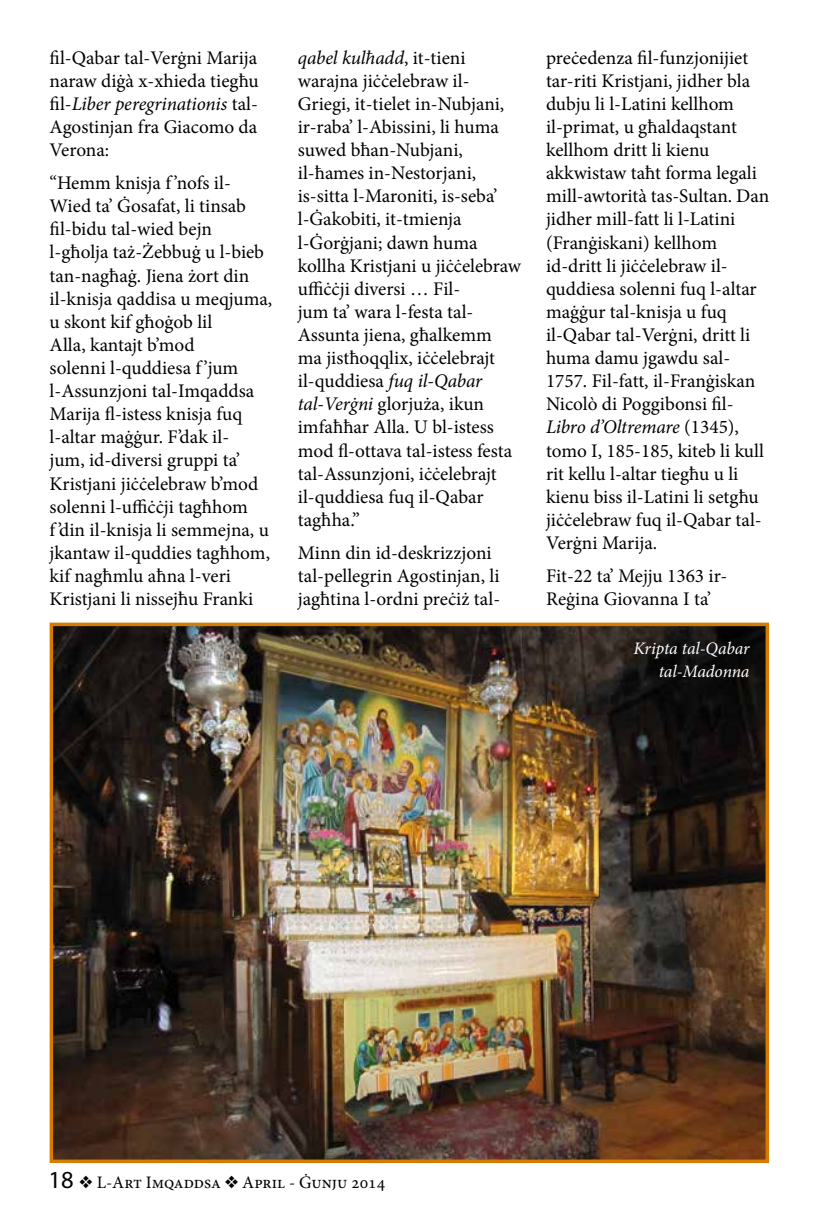
<style>
.page{position:relative;width:819px;height:1216px;background:#fff}
.page>*{position:absolute;margin:0;border:0;box-sizing:border-box;transform-origin:0 0}
.t1{font:19.25px/23.1px "Minion Pro";color:#000}
.t2{font:17.5px "Minion Pro";color:#000}
.t3{font:italic 17.5px/23.1px "Minion Pro";letter-spacing:-.01em;color:#fff;text-align:right}
.s1{font-style:italic}
.s2{font-family:"Myriad Pro";font-size:24.5px}
</style>
<div class="page">
<img style="left:55px;top:627px;width:709px;height:530px">
<div style="left:50px;top:622px;width:719px;height:540px;border:4px solid #d67a00"></div>
<svg style="left:49px;top:1158px;width:347px;height:5px;background:#a9640d"></svg>
<p class="t1" style="left:50px;top:46px;width:211px;text-align:justify">fil-Qabar tal-Verġni Marija naraw diġà x-xhieda tiegħu fil-<span class="s1">Liber peregrinationis</span> tal-Agostinjan fra Giacomo da Verona:</p>
<p class="t1" style="left:50px;top:171px;width:224px">“Hemm knisja f ’nofs il-<br>Wied ta’ Ġosafat, li tinsab fil-bidu tal-wied bejn l-għolja taż-Żebbuġ u l-bieb tan-nagħaġ. Jiena żort din il-knisja qaddisa u meqjuma, u skont kif għoġob lil<br>Alla, kantajt b’mod<br>solenni l-quddiesa f ’jum l-Assunzjoni tal-Imqaddsa<br>Marija fl-istess knisja fuq l-altar maġġur. F’dak il-<br>jum, id-diversi gruppi ta’<br>Kristjani jiċċelebraw b’mod solenni l-uffiċċji tagħhom<br>f ’din il-knisja li semmejna, u jkantaw il-quddies tagħhom, kif nagħmlu aħna l-veri<br>Kristjani li nissejħu Franki</p>
<p class="t1" style="left:298px;top:46px;width:225px"><span class="s1">qabel kulħadd</span>, it-tieni warajna jiċċelebraw il-<br>Griegi, it-tielet in-Nubjani, ir-raba’ l-Abissini, li huma suwed bħan-Nubjani, il-ħames in-Nestorjani, is-sitta l-Maroniti, is-seba’ l-Ġakobiti, it-tmienja l-Ġorġjani; dawn huma kollha Kristjani u jiċċelebraw uffiċċji diversi … Fil-<br>jum ta’ wara l-festa tal-<br>Assunta jiena, għalkemm<br>ma jistħoqqlix, iċċelebrajt il-quddiesa <span class="s1">fuq il-Qabar tal-Verġni</span> glorjuża, ikun imfaħħar Alla. U bl-istess mod fl-ottava tal-istess festa tal-Assunzjoni, iċċelebrajt il-quddiesa fuq il-Qabar tagħha.”</p>
<p class="t1" style="left:298px;top:541px;width:204px">Minn din id-deskrizzjoni tal-pellegrin Agostinjan, li jagħtina l-ordni preċiż tal-</p>
<p class="t1" style="left:546px;top:46px;width:225px">preċedenza fil-funzjonijiet tar-riti Kristjani, jidher bla dubju li l-Latini kellhom il-primat, u għaldaqstant kellhom dritt li kienu akkwistaw taħt forma legali mill-awtorità tas-Sultan. Dan jidher mill-fatt li l-Latini (Franġiskani) kellhom id-dritt li jiċċelebraw il&shy;quddiesa solenni fuq l-altar maġġur tal-knisja u fuq il-Qabar tal-Verġni, dritt li huma damu jgawdu sal-<br>1757. Fil-fatt, il-Franġiskan<br>Nicolò di Poggibonsi fil-<br><span class="s1">Libro d’Oltremare</span> (1345), tomo I, 185-185, kiteb li kull rit kellu l-altar tiegħu u li kienu biss il-Latini li setgħu jiċċelebraw fuq il-Qabar tal-<br>Verġni Marija.</p>
<p class="t1" style="left:546px;top:564px;width:183px">Fit-22 ta’ Mejju 1363 ir-<br>Reġina Giovanna I ta’</p>
<p class="t3" style="left:633px;top:637px;width:117px">Kripta tal-Qabar tal-Madonna</p>
<p class="t2" style="left:48px;top:1170px;width:338px"><span class="s2">18</span> ❖ L-Art Imqaddsa ❖ April - Ġunju 2014</p>
</div>
